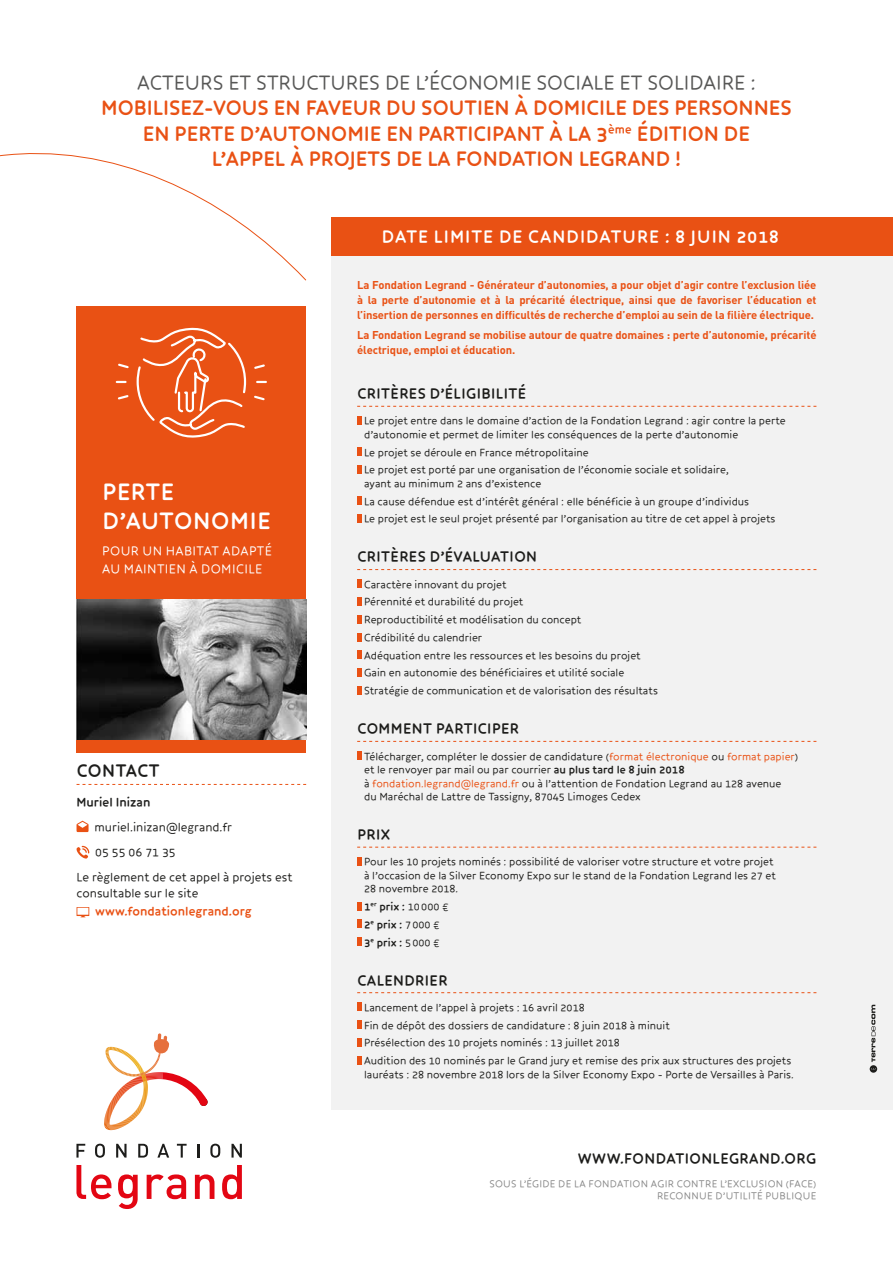
<style>
.page{position:relative;width:893px;height:1263px;background:#fff}
.page>*{position:absolute;margin:0;border:0;box-sizing:border-box;transform-origin:0 0}
.t1{font:700 24px/28.8px "Core Humanist Sans";letter-spacing:.03em;color:#fff}
.t2{font:700 21px "Core Humanist Sans";color:#e95114}
.t3{font:21px "Core Humanist Sans";color:#575756}
.t4{font:700 18px "Core Humanist Sans";letter-spacing:.06em;color:#fff}
.t5{font:700 18px "Core Humanist Sans";letter-spacing:.02em;color:#1d1d1b}
.t6{font:700 15px "Core Humanist Sans";letter-spacing:.03em;color:#1d1d1b}
.t7{font:13.5px "Core Humanist Sans";color:#fff}
.t8{font:12.75px "Core Humanist Sans";color:#1d1d1b}
.t9{font:700 12.75px "Core Humanist Sans";color:#e95114}
.t10{font:700 12.75px "Core Humanist Sans";color:#1d1d1b}
.t11{font:11.25px/17.7px "Core Humanist Sans";color:#1d1d1b}
.t12{font:700 11.25px/15px "DIN Pro";letter-spacing:-.01em;color:#e95114;text-align:justify}
.t13{font:700 11.25px/17.7px "Core Humanist Sans";color:#1d1d1b}
.t14{font:10.5px/12.6px "Core Humanist Sans";letter-spacing:.03em;color:#878787;text-align:right}
.s1{color:#e95114}
.s2{font-weight:700}
.s3{font-weight:400}
</style>
<div class="page">
<div style="left:332px;top:255px;width:561px;height:855px;background:#f2f2f2"></div>
<div style="left:332px;top:217px;width:561px;height:38px;background:#e95114"></div>
<svg style="left:76px;top:1165px;width:35px;height:34px"></svg>
<svg style="left:118px;top:1174px;width:20px;height:35px"></svg>
<svg style="left:147px;top:1174px;width:39px;height:25px"></svg>
<svg style="left:195px;top:1174px;width:19px;height:25px"></svg>
<svg style="left:222px;top:1165px;width:20px;height:34px"></svg>
<svg style="left:76px;top:1144px;width:9px;height:13px"></svg>
<svg style="left:95px;top:1144px;width:10px;height:14px"></svg>
<svg style="left:116px;top:1144px;width:11px;height:13px"></svg>
<svg style="left:138px;top:1144px;width:10px;height:13px"></svg>
<svg style="left:157px;top:1144px;width:12px;height:13px"></svg>
<svg style="left:177px;top:1144px;width:10px;height:13px"></svg>
<svg style="left:197px;top:1144px;width:2px;height:13px"></svg>
<svg style="left:210px;top:1144px;width:10px;height:14px"></svg>
<svg style="left:231px;top:1144px;width:11px;height:13px"></svg>
<svg style="left:104px;top:1033px;width:103px;height:97px"></svg>
<div style="left:200px;top:1098px;width:8px;height:8px;background:#e30613;border-radius:50%"></div>
<svg style="left:0;top:153px;width:307px;height:128px"></svg>
<div style="left:77px;top:306px;width:229px;height:294px;background:#e95114"></div>
<svg style="left:115px;top:327px;width:152px;height:111px"></svg>
<img style="left:77px;top:600px;width:229px;height:140px">
<svg style="left:357px;top:406px;width:459px;height:1px"></svg>
<svg style="left:357px;top:569px;width:459px;height:1px"></svg>
<svg style="left:357px;top:741px;width:459px;height:1px"></svg>
<svg style="left:357px;top:847px;width:459px;height:1px"></svg>
<svg style="left:357px;top:992px;width:459px;height:1px"></svg>
<svg style="left:357px;top:416px;width:4px;height:9px"></svg>
<svg style="left:357px;top:447px;width:4px;height:9px"></svg>
<svg style="left:357px;top:465px;width:4px;height:9px"></svg>
<svg style="left:357px;top:496px;width:4px;height:9px"></svg>
<svg style="left:357px;top:514px;width:4px;height:9px"></svg>
<svg style="left:357px;top:579px;width:4px;height:9px"></svg>
<svg style="left:357px;top:597px;width:4px;height:9px"></svg>
<svg style="left:357px;top:615px;width:4px;height:9px"></svg>
<svg style="left:357px;top:633px;width:4px;height:8px"></svg>
<svg style="left:357px;top:650px;width:4px;height:9px"></svg>
<svg style="left:357px;top:668px;width:4px;height:9px"></svg>
<svg style="left:357px;top:686px;width:4px;height:9px"></svg>
<svg style="left:357px;top:751px;width:4px;height:9px"></svg>
<svg style="left:357px;top:857px;width:4px;height:9px"></svg>
<svg style="left:357px;top:902px;width:4px;height:8px"></svg>
<svg style="left:357px;top:919px;width:4px;height:9px"></svg>
<svg style="left:357px;top:937px;width:4px;height:9px"></svg>
<svg style="left:357px;top:1002px;width:4px;height:9px"></svg>
<svg style="left:357px;top:1020px;width:4px;height:9px"></svg>
<svg style="left:357px;top:1038px;width:4px;height:9px"></svg>
<svg style="left:357px;top:1056px;width:4px;height:8px"></svg>
<svg style="left:77px;top:784px;width:229px;height:1px"></svg>
<svg style="left:77px;top:821px;width:12px;height:11px"></svg>
<svg style="left:76px;top:846px;width:13px;height:13px"></svg>
<svg style="left:77px;top:907px;width:12px;height:10px"></svg>
<div style="left:77px;top:740px;width:229px;height:13px;background:#e95114"></div>
<svg style="left:870px;top:1005px;width:7px;height:68px"></svg>
<h2 class="t3" style="left:137px;top:69px;width:620px">ACTEURS ET STRUCTURES DE L’ÉCONOMIE SOCIALE ET SOLIDAIRE :</h2>
<h2 class="t2" style="left:101px;top:94px;width:376px">MOBILISEZ-VOUS EN FAVEUR DU SOUTIEN</h2>
<h2 class="t2" style="left:515px;top:94px;width:223px">ÀDOMICILE DES PERSONNE</h2>
<h2 class="t2" style="left:780px;top:94px;width:13px">S</h2>
<h2 class="t2" style="left:143px;top:119px;width:57px">EN PERTE</h2>
<h2 class="t2" style="left:240px;top:119px;width:64px">D’AUTONO</h2>
<h2 class="t2" style="left:347px;top:119px;width:94px">MIE EN PARTI</h2>
<h2 class="t2" style="left:474px;top:119px;width:45px">CI PANT</h2>
<h2 class="t2" style="left:550px;top:119px;width:112px">À LA 3<sup>ÈME</sup> ÉDITION</h2>
<h2 class="t2" style="left:724px;top:119px;width:13px">DE</h2>
<h2 class="t2" style="left:212px;top:144px;width:258px">L’APPEL À PROJETS DE LA FONDATION</h2>
<h2 class="t2" style="left:579px;top:144px;width:14px">LEGRAND</h2>
<h2 class="t2" style="left:675px;top:144px;width:7px">!</h2>
<h1 class="t1" style="left:102px;top:478px;width:170px">PERTE<br>D’AUTONOM IE</h1>
<p class="t7" style="left:102px;top:542px;width:10px">pour</p>
<p class="t7" style="left:142px;top:542px;width:42px">un habitat</p>
<p class="t7" style="left:223px;top:542px;width:10px">adapté</p>
<p class="t7" style="left:102px;top:560px;width:31px">au maintien</p>
<p class="t7" style="left:190px;top:560px;width:21px">à domicile</p>
<h3 class="t5" style="left:77px;top:759px;width:84px">CONTACT</h3>
<p class="t10" style="left:77px;top:793px;width:75px">MURIEL I NIZAN</p>
<p class="t8" style="left:95px;top:818px;width:139px">muriel.inizan@legrand.fr</p>
<p class="t8" style="left:95px;top:843px;width:82px">05 55 06 71 35</p>
<p class="t8" style="left:77px;top:868px;width:218px">Le règlement de cet appel à projets est</p>
<p class="t8" style="left:77px;top:885px;width:123px">consultable sur le site</p>
<p class="t9" style="left:95px;top:903px;width:158px">WWW.FONDATIONLEGRAND.ORG</p>
<h3 class="t4" style="left:382px;top:224px;width:399px">DATE LIM ITE DE CANDIDATU RE : 8 JU IN 2018</h3>
<p class="t12" style="left:357px;top:276px;width:461px">La Fondation Legrand - Générateur d’autonomies, a pour objet d’agir contre l’exclusion liée à la perte d’autonomie et à la précarité électrique, ainsi que de favoriser l’éducation et l’insertion de personnes en difficultés de recherche d’emploi au sein de la filière électrique.</p>
<p class="t12" style="left:357px;top:326px;width:461px">La Fondation Legrand se mobilise autour de quatre domaines : perte d’autonomie, précarité électrique, emploi et éducation.</p>
<h3 class="t6" style="left:357px;top:384px;width:170px">CRITÈRES D’ÉLIGIBILITÉ</h3>
<p class="t11" style="left:364px;top:414px;width:423px;line-height:13.5px">Le projet entre dans le domaine d’action de la Fondation Legrand : agir contre la perte d’autonomie et permet de limiter les conséquences de la perte d’autonomie</p>
<p class="t11" style="left:364px;top:443px;width:366px">Le projet se déroule en France métropolitaine<br>Le projet est porté par une organisation de l’économie sociale et solidaire,</p>
<p class="t11" style="left:364px;top:475px;width:413px">ayant au minimum 2 ans d’existence<br>La cause défendue est d’intérêt général : elle bénéficie à un groupe d’individus<br>Le projet est le seul projet présenté par l’organisation au titre de cet appel à projets</p>
<h3 class="t6" style="left:357px;top:547px;width:181px">CRITÈRES D’ÉVALUATION</h3>
<p class="t11" style="left:364px;top:575px;width:295px">Caractère innovant du projet<br>Pérennité et durabilité du projet<br>Reproductibilité et modélisation du concept<br>Crédibilité du calendrier<br>Adéquation entre les ressources et les besoins du projet Gain en autonomie des bénéficiaires et utilité sociale Stratégie de communication et de valorisation des résultats</p>
<h3 class="t6" style="left:357px;top:719px;width:163px">COMM ENT PARTICIPER</h3>
<p class="t11" style="left:364px;top:750px;width:436px;line-height:13.4px">Télécharger, compléter le dossier de candidature (<span class="s1">format électronique</span> ou <span class="s1">format papier</span>) et le renvoyer par mail ou par courrier <span class="s2">AU PLUS TARD LE 8 JUIN 2018<br></span>à <span class="s1">fondation.legrand@legrand.fr</span> ou à l’attention de Fondation Legrand au 128 avenue<br>du Maréchal de Lattre de Tassigny, 87045 Limoges Cedex</p>
<h3 class="t6" style="left:357px;top:824px;width:34px">PRIX</h3>
<p class="t11" style="left:364px;top:855px;width:413px;line-height:13.5px">Pour les 10 projets nominés : possibilité de valoriser votre structure et votre projet à l’occasion de la Silver Economy Expo sur le stand de la Fondation Legrand les 27 et<br>28 novembre 2018.</p>
<p class="t13" style="left:364px;top:898px;width:86px">1<sup>ER</sup> PRIX : <span class="s3">10000 €<br></span>2<sup>E</sup> PRIX : <span class="s3">7000 €<br></span>3<sup>E</sup> PRIX : <span class="s3">5000 €</span></p>
<h3 class="t6" style="left:357px;top:970px;width:92px">CALENDRIER</h3>
<p class="t11" style="left:364px;top:999px;width:429px">Lancement de l’appel à projets : 16 avril 2018<br>Fin de dépôt des dossiers de candidature : 8 juin 2018 à minuit<br>Présélection des 10 projets nominés : 13 juillet 2018<br>Audition des 10 nominés par le Grand jury et remise des prix aux structures des projets</p>
<p class="t11" style="left:364px;top:1065px;width:431px">lauréats : 28 novembre 2018 lors de la Silver Economy Expo - Porte de Versailles à Paris.</p>
<h3 class="t6" style="left:578px;top:1149px;width:240px">WWW.FONDATIONLEGRAND.ORG</h3>
<p class="t14" style="left:489px;top:1177px;width:329px">SOUS L’ÉGIDE DE LA FONDATION AGIR CONTRE L’EXCLUSION (FACE)<br>RECONNUE D’UTILITÉ PUBLIQUE</p>
</div>
